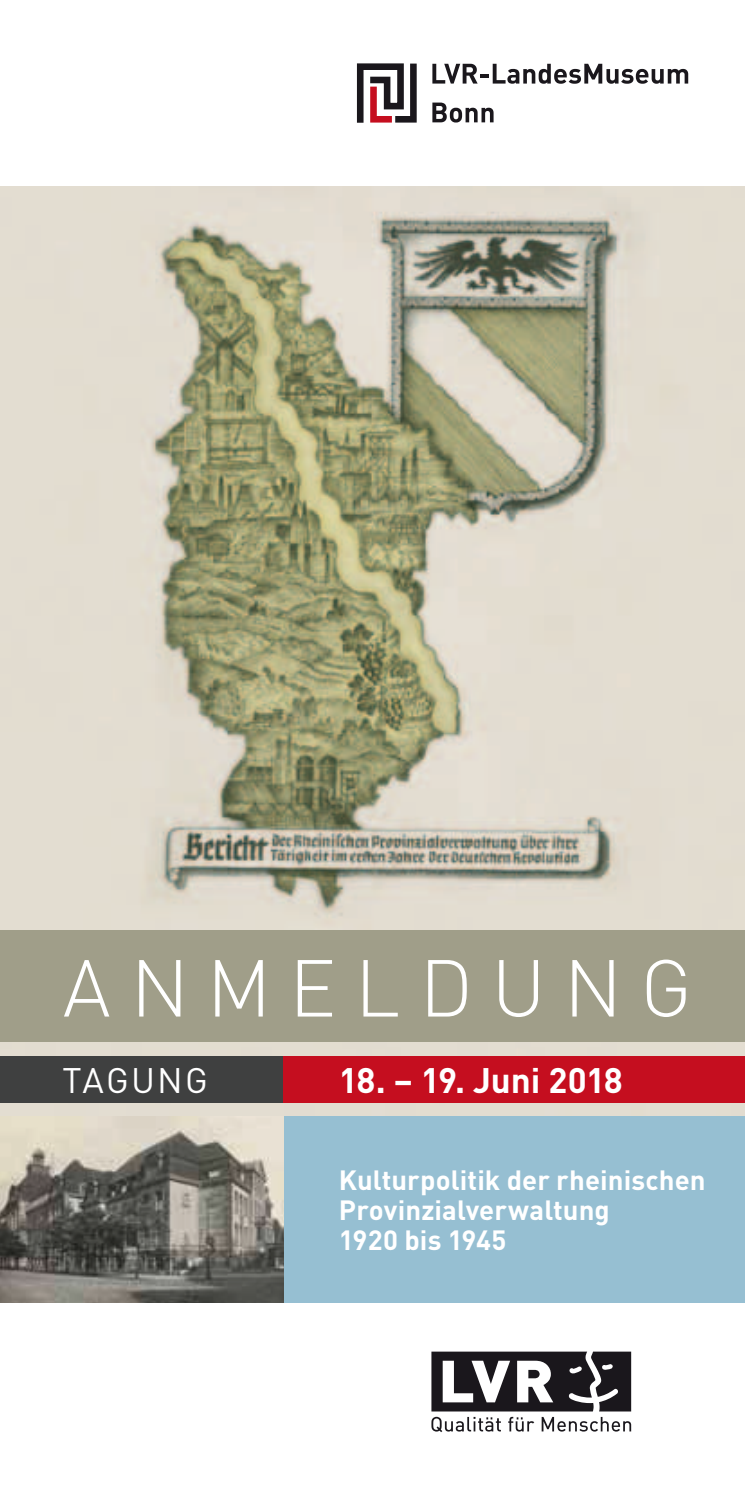
<style>
.page{position:relative;width:745px;height:1489px;background:#fff}
.page>*{position:absolute;margin:0;border:0;box-sizing:border-box;transform-origin:0 0}
.t1{font:300 79.25px "DINOT";letter-spacing:.225em;color:#fff}
.t2{font:700 35px "DINOT";letter-spacing:-.015em;color:#fff}
.t3{font:35px "DINOT";letter-spacing:.065em;color:#fff}
.t4{font:700 27.5px/30px "DINOT";letter-spacing:.005em;color:#fff}
</style>
<div class="page">
<img style="left:0;top:186px;width:744px;height:930px">
<svg style="left:357px;top:63px;width:60px;height:60px"></svg>
<svg style="left:432px;top:64px;width:255px;height:20px"></svg>
<svg style="left:432px;top:103px;width:61px;height:19px"></svg>
<svg style="left:431px;top:1351px;width:199px;height:80px"></svg>
<div style="left:0;top:1116px;width:744px;height:186px;background:#96bfd2"></div>
<div style="left:0;top:930px;width:744px;height:111px;background:#a09e89"></div>
<div style="left:0;top:1055px;width:283px;height:47px;background:#3f4040"></div>
<div style="left:283px;top:1055px;width:461px;height:47px;background:#c50e1f"></div>
<img style="left:0;top:1116px;width:283px;height:186px">
<h1 class="t1" style="left:63px;top:939px;width:630px">ANMELDUNG</h1>
<p class="t3" style="left:62px;top:1058px;width:147px">TAGUNG</p>
<p class="t2" style="left:339px;top:1057px;width:285px">18. – 19. Juni 2018</p>
<p class="t4" style="left:339px;top:1164px;width:368px">Kulturpolitik der rheinischen<br>Provinzialverwaltung<br>1920 bis 1945</p>
</div>
